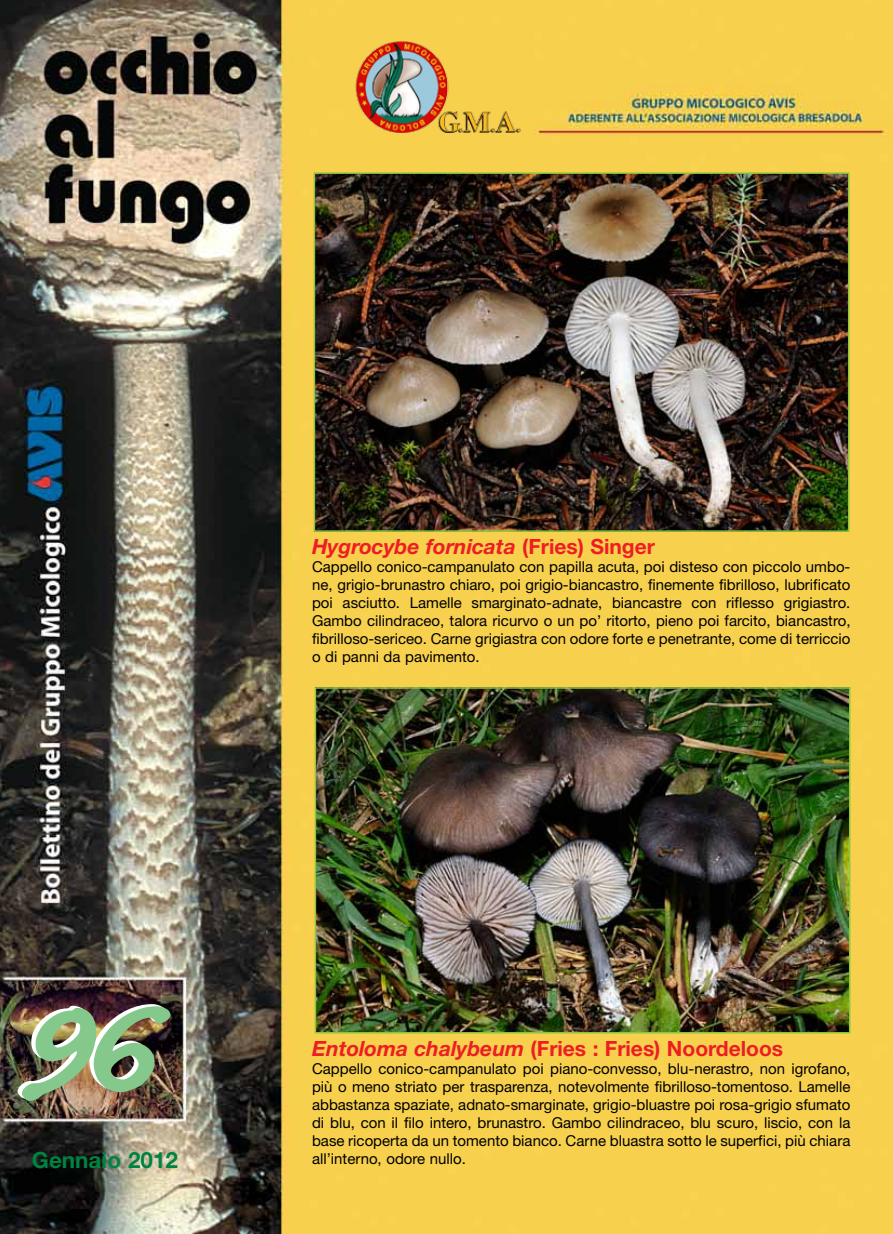
<style>
.page{position:relative;width:893px;height:1234px;background:#fff}
.page>*{position:absolute;margin:0;border:0;box-sizing:border-box;transform-origin:0 0}
.t1{font:700 180px "Caflisch Script";color:#fff}
.t2{font:700 22.5px "Helvetica Neue";color:#008242}
.t3{font:700 21px "Helvetica Neue";color:#ed1d24}
.t4{font:italic 700 21px "Helvetica Neue";color:#ed1d24}
.t5{font:15px/18px "Helvetica Neue";color:#000;text-align:justify}
.s1{font-style:normal}
.s2{font-style:italic}
</style>
<div class="page">
<img style="left:0;top:0;width:893px;height:1233px">
<img style="left:317px;top:175px;width:529px;height:353px">
<div style="left:314px;top:172px;width:535px;height:359px;border:2px solid #8dc63f"></div>
<img style="left:318px;top:690px;width:529px;height:340px">
<div style="left:315px;top:687px;width:535px;height:346px;border:2px solid #8dc63f"></div>
<img style="left:353px;top:41px;width:170px;height:93px">
<h3 class="t4" style="left:312px;top:533px;width:344px">Hygrocybe fornicata <span class="s1">(Fries) Singer</span></h3>
<p class="t5" style="left:312px;top:557px;width:540px">Cappello conico-campanulato con papilla acuta, poi disteso con piccolo umbo&shy;ne, grigio-brunastro chiaro, poi grigio-biancastro, finemente fibrilloso, lubrificato poi asciutto. Lamelle smarginato-adnate, biancastre con riflesso grigiastro.<br>Gambo cilindraceo, talora ricurvo o un po’ ritorto, pieno poi farcito, biancastro, fibrilloso-sericeo. Carne grigiastra con odore forte e penetrante, come di terriccio o di panni da pavimento.</p>
<h1 class="t1" style="left:10px;top:952px;width:140px">96</h1>
<h2 class="t2" style="left:32px;top:1145px;width:148px">Gennaio 2012</h2>
<h3 class="t3" style="left:312px;top:1034px;width:473px"><span class="s2">Entoloma chalybeum</span> (Fries : Fries) Noordeloos</h3>
<p class="t5" style="left:312px;top:1058px;width:540px">Cappello conico-campanulato poi piano-convesso, blu-nerastro, non igrofano, più o meno striato per trasparenza, notevolmente fibrilloso-tomentoso. Lamelle abbastanza spaziate, adnato-smarginate, grigio-bluastre poi rosa-grigio sfumato di blu, con il filo intero, brunastro. Gambo cilindraceo, blu scuro, liscio, con la base ricoperta da un tomento bianco. Carne bluastra sotto le superfici, più chiara all’interno, odore nullo.</p>
</div>
